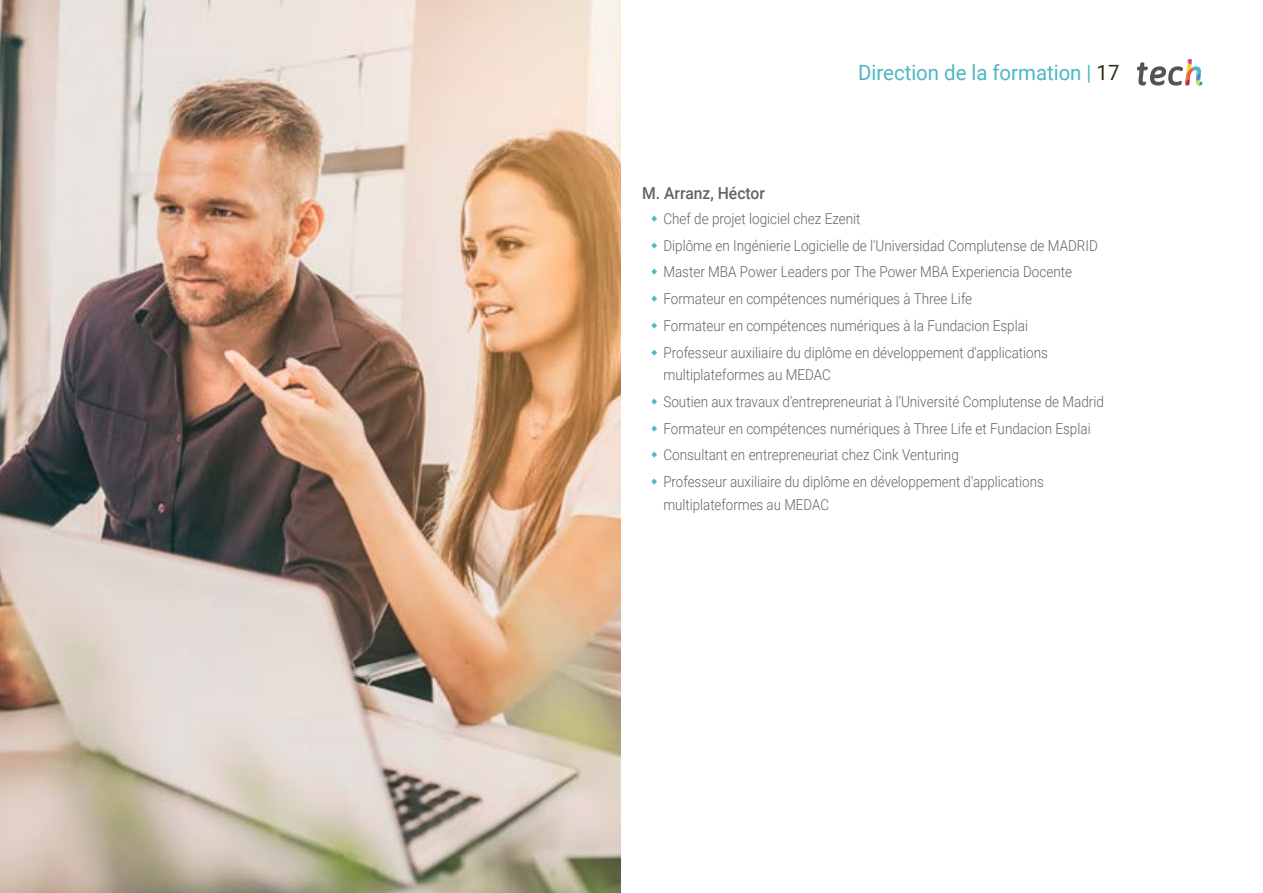
<style>
.page{position:relative;width:1263px;height:893px;background:#fff}
.page>*{position:absolute;margin:0;border:0;box-sizing:border-box;transform-origin:0 0}
.t1{font:21px "Roboto";color:#4db7c5}
.t2{font:500 16.5px "Roboto";color:#61646a;scale:.95 1}
.t3{font:300 15px/26.7px "Roboto";color:#61646a;scale:.9 1}
.t4{font:300 15px "Roboto";color:#61646a;scale:.89 1}
.s1{color:#312e20}
</style>
<div class="page">
<svg style="left:1137px;top:59px;width:65px;height:27px"></svg>
<img style="left:0;top:0;width:621px;height:893px">
<h1 class="t1" style="left:858px;top:57px;width:263px">Direction de la formation | <span class="s1">17</span></h1>
<p class="t2" style="left:642px;top:182px;width:131px">M. Arranz, Héctor</p>
<p class="t3" style="left:663px;top:205px;width:484px">Chef de projet logiciel chez Ezenit<br>Diplôme en Ingénierie Logicielle de l'Universidad Complutense de MADRID Master MBA Power Leaders por The Power MBA Experiencia Docente Formateur en compétences numériques à Three Life<br>Formateur en compétences numériques à la Fundacion Esplai<br>Professeur auxiliaire du diplôme en développement d'applications</p>
<p class="t3" style="left:663px;top:361px;width:491px">multiplateformes au MEDAC<br>Soutien aux travaux d'entrepreneuriat à l'Université Complutense de Madrid Formateur en compétences numériques à Three Life et Fundacion Esplai Consultant en entrepreneuriat chez Cink Venturing<br>Professeur auxiliaire du diplôme en développement d'applications</p>
<p class="t4" style="left:663px;top:494px;width:188px">multiplateformes au MEDAC</p>
</div>
